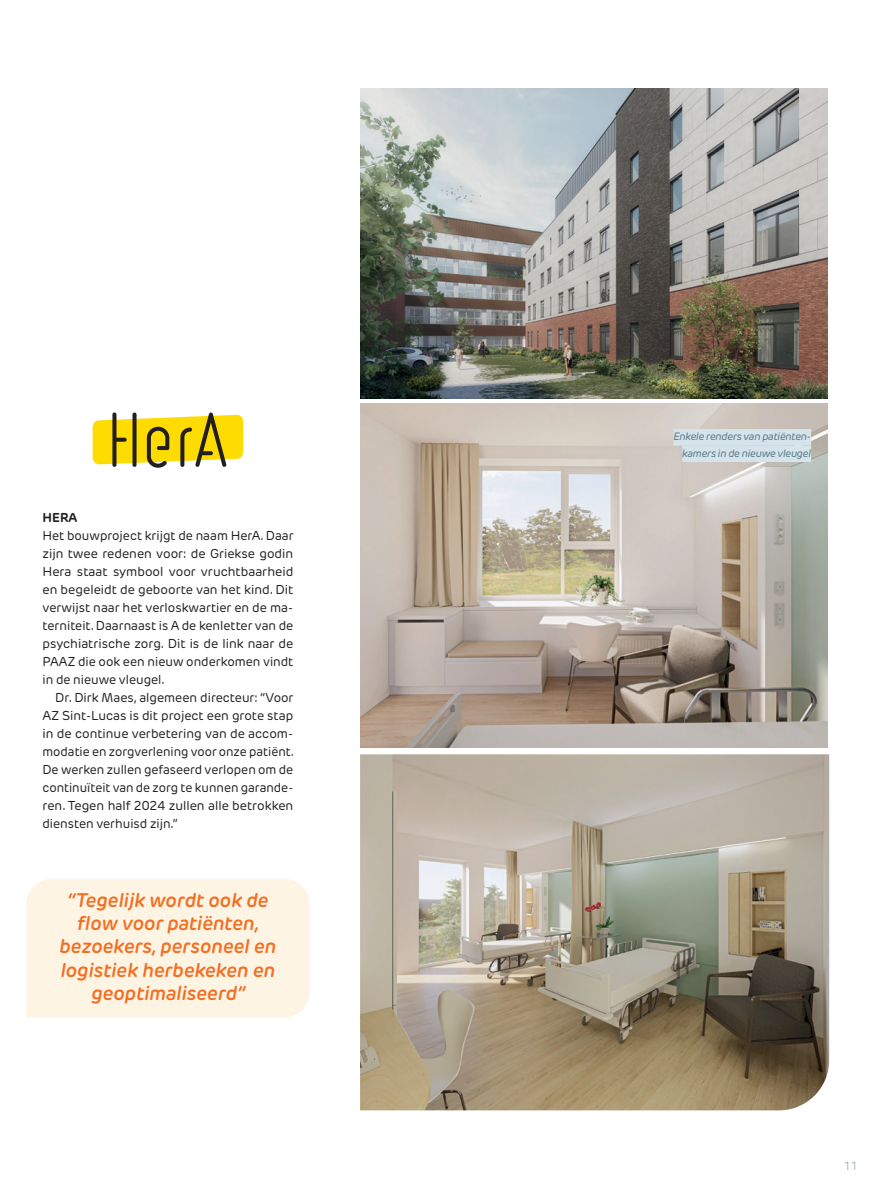
<style>
.page{position:relative;width:893px;height:1191px;background:#fff}
.page>*{position:absolute;margin:0;border:0;box-sizing:border-box;transform-origin:0 0}
.Citaat{font:italic 600 19.5px/23.4px "New Rubrik";color:#f36e21;text-align:center}
.Broodtekst{font:12.75px/18px "New Rubrik";color:#231f20;text-align:justify}
.Broodtekst_insprong{font:12.75px/18px "New Rubrik";color:#231f20;text-align:justify}
.Tussentitel{font:700 12.75px "New Rubrik";color:#231f20}
.t1{font:200 11.55px "New Rubrik";color:#557482}
.Fotobijschrift{font:italic 10.5px/16.5px "New Rubrik";letter-spacing:-.02em;color:#557482;text-align:right}
</style>
<div class="page">
<img style="left:360px;top:754px;width:469px;height:356px">
<div style="left:26px;top:879px;width:284px;height:138px;background:#fef4e4"></div>
<img style="left:360px;top:404px;width:467px;height:344px">
<img style="left:360px;top:89px;width:467px;height:309px">
<div style="left:673px;top:429px;width:138px;height:16px;background:#d5e3ea"></div>
<div style="left:682px;top:445px;width:129px;height:17px;background:#d5e3ea"></div>
<svg style="left:93px;top:412px;width:150px;height:56px"></svg>
<p class="Tussentitel" style="left:43px;top:510px;width:36px">HERA</p>
<p class="Broodtekst" style="left:43px;top:527px;width:253px">Het bouwproject krijgt de naam HerA. Daar zijn twee redenen voor: de Griekse godin Hera staat symbool voor vruchtbaarheid en begeleidt de geboorte van het kind. Dit verwijst naar het verloskwartier en de ma&shy;terniteit. Daarnaast is A de kenletter van de psychiatrische zorg. Dit is de link naar de PAAZ die ook een nieuw onderkomen vindt in de nieuwe vleugel.</p>
<p class="Broodtekst_insprong" style="left:43px;top:689px;width:253px;text-indent:13px">Dr. Dirk Maes, algemeen directeur: “Voor AZ Sint-Lucas is dit project een grote stap in de continue verbetering van de accom&shy;modatie en zorgverlening voor onze patiënt.<br>De werken zullen gefaseerd verlopen om de continuïteit van de zorg te kunnen garande&shy;ren. Tegen half 2024 zullen alle betrokken diensten verhuisd zijn.”</p>
<p class="Citaat" style="left:60px;top:888px;width:218px">“Tegelijk wordt ook de flow voor patiënten, bezoekers, personeel en logistiek herbekeken en geoptimaliseerd”</p>
<p class="Fotobijschrift" style="left:673px;top:428px;width:139px">Enkele renders van patiënten&shy;kamers in de nieuwe vleugel</p>
<p class="t1" style="left:843px;top:1158px;width:16px">11</p>
</div>
